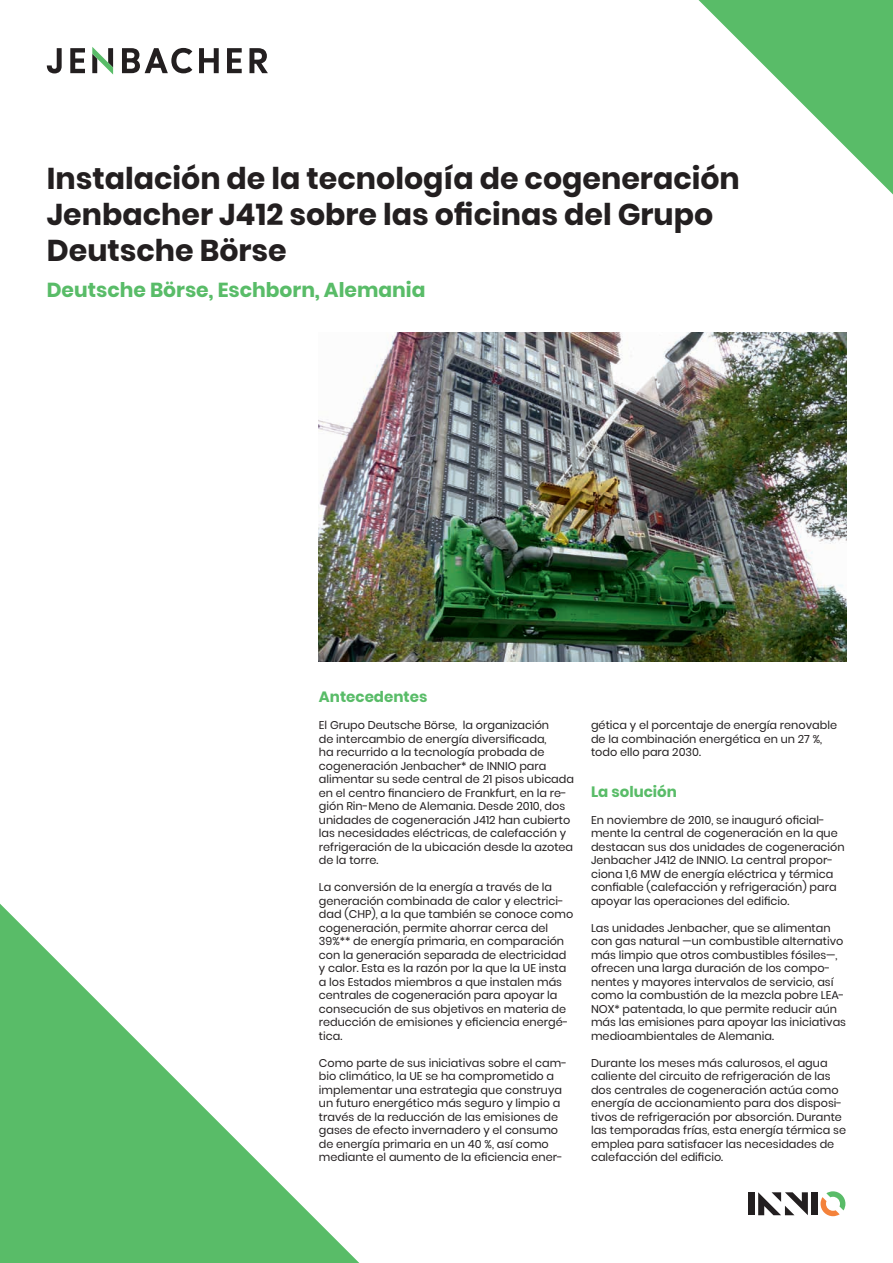
<style>
.page{position:relative;width:893px;height:1263px;background:#fff}
.page>*{position:absolute;margin:0;border:0;box-sizing:border-box;transform-origin:0 0}
.Titel{font:700 30px/36px "Poppins";color:#231f20}
.Titel_sub{font:700 20.25px "Poppins";color:#59bc68}
.Fliesstext{font:700 15px "Poppins";color:#59bc68}
.Fliesstext-2{font:11.25px/13.5px "Poppins";color:#231f20}
</style>
<div class="page">
<svg style="left:122px;top:48px;width:70px;height:25px"></svg>
<svg style="left:199px;top:48px;width:20px;height:25px"></svg>
<svg style="left:227px;top:48px;width:15px;height:25px"></svg>
<svg style="left:249px;top:48px;width:19px;height:25px"></svg>
<svg style="left:70px;top:48px;width:15px;height:25px"></svg>
<svg style="left:47px;top:48px;width:15px;height:25px"></svg>
<svg style="left:92px;top:47px;width:21px;height:28px"></svg>
<svg style="left:698px;top:0;width:195px;height:194px"></svg>
<svg style="left:0;top:904px;width:359px;height:359px"></svg>
<div style="left:748px;top:1192px;width:6px;height:23px;background:#231f20"></div>
<div style="left:812px;top:1192px;width:6px;height:23px;background:#231f20"></div>
<svg style="left:758px;top:1192px;width:50px;height:23px"></svg>
<svg style="left:821px;top:1191px;width:24px;height:25px"></svg>
<img style="left:319px;top:332px;width:527px;height:330px">
<p class="Titel" style="left:47px;top:161px;width:695px">Instalación de la tecnología de cogeneración<br>Jenbacher J412 sobre las oficinas del Grupo<br>Deutsche Börse</p>
<p class="Titel_sub" style="left:47px;top:278px;width:380px">Deutsche Börse, Eschborn, Alemania</p>
<p class="Fliesstext" style="left:319px;top:688px;width:110px">Antecedentes</p>
<p class="Fliesstext-2" style="left:319px;top:718px;width:257px">El Grupo Deutsche Börse, la organización<br>de intercambio de energía diversificada,<br>ha recurrido a la tecnología probada de cogeneración Jenbacher* de INNIO para alimentar su sede central de 21 pisos ubicada en el centro financiero de Frankfurt, en la re&shy;gión Rin-Meno de Alemania. Desde 2010, dos unidades de cogeneración J412 han cubierto las necesidades eléctricas, de calefacción y refrigeración de la ubicación desde la azotea de la torre.</p>
<p class="Fliesstext-2" style="left:319px;top:880px;width:256px">La conversión de la energía a través de la generación combinada de calor y electrici&shy;dad (CHP), a la que también se conoce como cogeneración, permite ahorrar cerca del 39%** de energía primaria, en comparación con la generación separada de electricidad y calor. Esta es la razón por la que la UE insta a los Estados miembros a que instalen más centrales de cogeneración para apoyar la consecución de sus objetivos en materia de reducción de emisiones y eficiencia energé&shy;tica.</p>
<p class="Fliesstext-2" style="left:319px;top:1056px;width:250px">Como parte de sus iniciativas sobre el cam&shy;bio climático, la UE se ha comprometido a implementar una estrategia que construya un futuro energético más seguro y limpio a través de la reducción de las emisiones de gases de efecto invernadero y el consumo de energía primaria en un 40 %, así como mediante el aumento de la eficiencia ener-</p>
<p class="Fliesstext-2" style="left:591px;top:718px;width:247px">gética y el porcentaje de energía renovable de la combinación energética en un 27 %, todo ello para 2030.</p>
<p class="Fliesstext" style="left:591px;top:783px;width:87px">La solución</p>
<p class="Fliesstext-2" style="left:591px;top:813px;width:255px">En noviembre de 2010, se inauguró oficial&shy;mente la central de cogeneración en la que destacan sus dos unidades de cogeneración Jenbacher J412 de INNIO. La central propor&shy;ciona 1,6 MW de energía eléctrica y térmica confiable (calefacción y refrigeración) para apoyar las operaciones del edificio.</p>
<p class="Fliesstext-2" style="left:591px;top:921px;width:257px">Las unidades Jenbacher, que se alimentan con gas natural —un combustible alternativo más limpio que otros combustibles fósiles—, ofrecen una larga duración de los compo&shy;nentes y mayores intervalos de servicio, así como la combustión de la mezcla pobre LEA-NOX* patentada, lo que permite reducir aún más las emisiones para apoyar las iniciativas medioambientales de Alemania.</p>
<p class="Fliesstext-2" style="left:591px;top:1056px;width:257px">Durante los meses más calurosos, el agua caliente del circuito de refrigeración de las dos centrales de cogeneración actúa como energía de accionamiento para dos disposi&shy;tivos de refrigeración por absorción. Durante las temporadas frías, esta energía térmica se emplea para satisfacer las necesidades de calefacción del edificio.</p>
</div>
